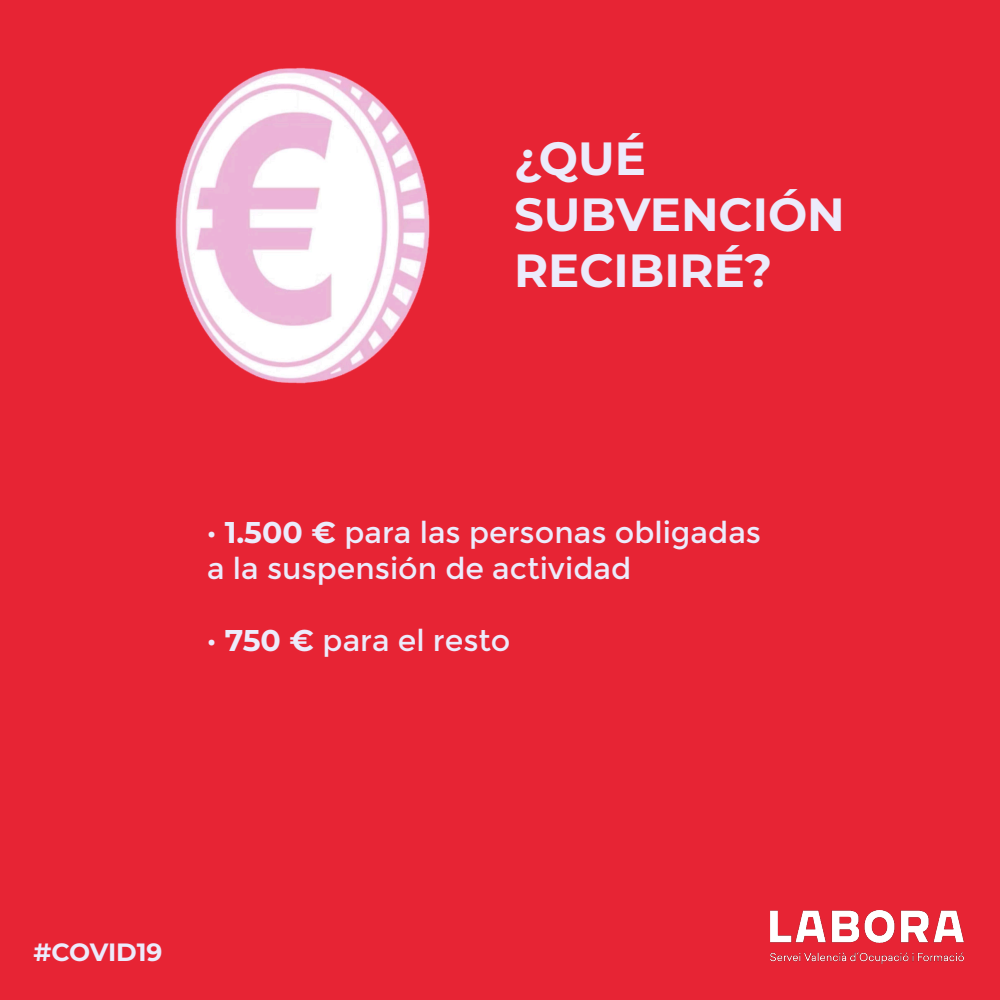
<style>
.page{position:relative;width:1000px;height:1000px;background:#e72434}
.page>*{position:absolute;margin:0;border:0;box-sizing:border-box;transform-origin:0 0}
.t1{font:700 46.5px "Montserrat";color:#ecebfb}
.t2{font:30px "Montserrat";color:#ecebfb}
.t3{font:700 25px "Montserrat";letter-spacing:-.015em;color:#ecebfb}
.s1{font-weight:700}
</style>
<div class="page">
<img style="left:114px;top:22px;width:340px;height:368px">
<img style="left:770px;top:911px;width:194px;height:52px">
<p class="t1" style="left:514px;top:125px;width:134px">¿QUÉ</p>
<p class="t1" style="left:514px;top:181px;width:332px">SUBVENCIÓN</p>
<p class="t1" style="left:514px;top:237px;width:260px">RECIBIRÉ?</p>
<p class="t2" style="left:207px;top:515px;width:556px"><span class="s1">· 1.500 €</span> para las personas obligadas</p>
<p class="t2" style="left:207px;top:551px;width:426px">a la suspensión de actividad</p>
<p class="t2" style="left:207px;top:623px;width:305px"><span class="s1">· 750 €</span> para el resto</p>
<p class="t3" style="left:33px;top:934px;width:131px">#COVID19</p>
</div>
